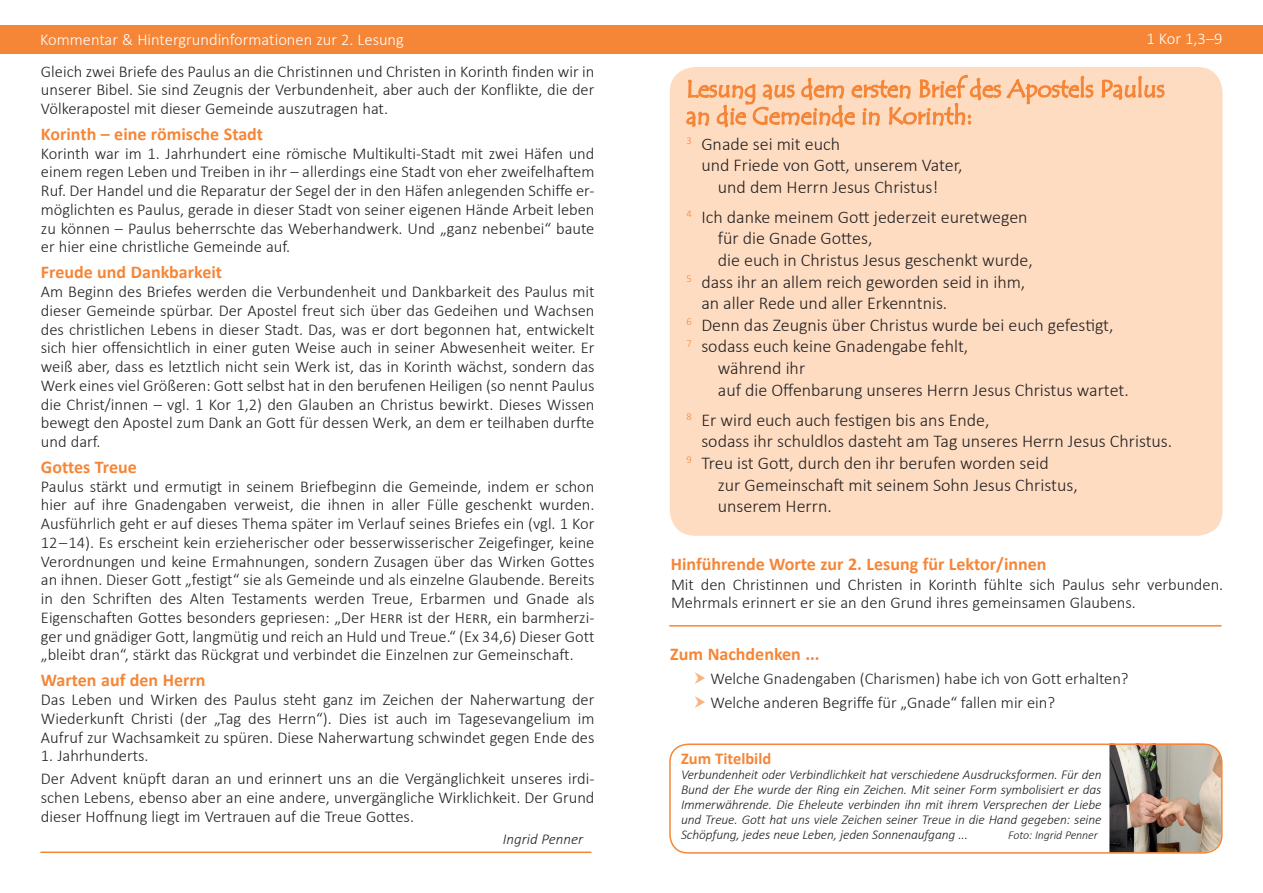
<style>
.page{position:relative;width:1263px;height:893px;background:#fff}
.page>*{position:absolute;margin:0;border:0;box-sizing:border-box;transform-origin:0 0}
.t1{font:300 18px "Calibri";color:#231f20}
.t2{font:700 18px "Calibri";color:#f58637}
.t3{font:300 16.5px/18.8px "Calibri";color:#231f20;text-align:justify}
.t4{font:300 16.5px "Calibri";color:#fff}
.t5{font:700 16.5px "Calibri";color:#f58637}
.t6{font:italic 300 15px "Calibri";color:#231f20}
.t7{font:italic 300 13.5px/15px "Calibri";letter-spacing:-.01em;color:#231f20;text-align:justify}
.t8{font:italic 300 12px "Calibri";letter-spacing:-.01em;color:#231f20}
</style>
<div class="page">
<img style="left:1109px;top:744px;width:112px;height:109px">
<div style="left:669px;top:743px;width:553px;height:111px;border:2px solid #f58637;border-radius:18px"></div>
<div style="left:0;top:26px;width:1263px;height:28px;background:#f58637"></div>
<hr style="left:40px;top:851px;width:551px;height:2px;background:#f58637">
<div style="left:670px;top:67px;width:552px;height:469px;background:#fddcc2;border-radius:26px"></div>
<svg style="left:1101px;top:75px;width:64px;height:25px"></svg>
<svg style="left:686px;top:67px;width:408px;height:61px"></svg>
<hr style="left:669px;top:625px;width:552px;height:2px;background:#f58637">
<p class="t4" style="left:40px;top:29px;width:365px">Kommentar &amp; Hintergrundinformationen zur 2. Lesung</p>
<p class="t3" style="left:41px;top:62px;width:555px">Gleich zwei Briefe des Paulus an die Christinnen und Christen in Korinth finden wir in unserer Bibel. Sie sind Zeugnis der Verbundenheit, aber auch der Konflikte, die der Völkerapostel mit dieser Gemeinde auszutragen hat.</p>
<p class="t2" style="left:41px;top:121px;width:224px">Korinth – eine römische Stadt</p>
<p class="t3" style="left:41px;top:144px;width:555px">Korinth war im 1. Jahrhundert eine römische Multikulti-Stadt mit zwei Häfen und einem regen Leben und Treiben in ihr – allerdings eine Stadt von eher zweifelhaftem Ruf. Der Handel und die Reparatur der Segel der in den Häfen anlegenden Schiffe er&shy;möglichten es Paulus, gerade in dieser Stadt von seiner eigenen Hände Arbeit leben zu können – Paulus beherrschte das Weberhandwerk. Und „ganz nebenbei“ baute er hier eine christliche Gemeinde auf.</p>
<p class="t2" style="left:41px;top:260px;width:183px">Freude und Dankbarkeit</p>
<p class="t3" style="left:41px;top:282px;width:555px">Am Beginn des Briefes werden die Verbundenheit und Dankbarkeit des Paulus mit dieser Gemeinde spürbar. Der Apostel freut sich über das Gedeihen und Wachsen des christlichen Lebens in dieser Stadt. Das, was er dort begonnen hat, entwickelt sich hier offensichtlich in einer guten Weise auch in seiner Abwesenheit weiter. Er weiß aber, dass es letztlich nicht sein Werk ist, das in Korinth wächst, sondern das Werk eines viel Größeren: Gott selbst hat in den berufenen Heiligen (so nennt Paulus die Christ/innen – vgl. 1 Kor 1,2) den Glauben an Christus bewirkt. Dieses Wissen bewegt den Apostel zum Dank an Gott für dessen Werk, an dem er teilhaben durfte und darf.</p>
<p class="t2" style="left:41px;top:454px;width:97px">Gottes Treue</p>
<p class="t3" style="left:41px;top:477px;width:555px">Paulus stärkt und ermutigt in seinem Briefbeginn die Gemeinde, indem er schon hier auf ihre Gnadengaben verweist, die ihnen in aller Fülle geschenkt wurden.<br>Ausführlich geht er auf dieses Thema später im Verlauf seines Briefes ein (vgl. 1 Kor 12 – 14). Es erscheint kein erzieherischer oder besserwisserischer Zeigefinger, keine Verordnungen und keine Ermahnungen, sondern Zusagen über das Wirken Gottes an ihnen. Dieser Gott „festigt“ sie als Gemeinde und als einzelne Glaubende. Bereits in den Schriften des Alten Testaments werden Treue, Erbarmen und Gnade als Eigenschaften Gottes besonders gepriesen: „Der Herr ist der Herr, ein barmherzi&shy;ger und gnädiger Gott, langmütig und reich an Huld und Treue.“ (Ex 34,6) Dieser Gott „bleibt dran“, stärkt das Rückgrat und verbindet die Einzelnen zur Gemeinschaft.</p>
<p class="t2" style="left:41px;top:668px;width:166px">Warten auf den Herrn</p>
<p class="t3" style="left:41px;top:690px;width:555px">Das Leben und Wirken des Paulus steht ganz im Zeichen der Naherwartung der Wiederkunft Christi (der „Tag des Herrn“). Dies ist auch im Tagesevangelium im Aufruf zur Wachsamkeit zu spüren. Diese Naherwartung schwindet gegen Ende des</p>
<p class="t3" style="left:41px;top:744px;width:555px;line-height:23px">1. Jahrhunderts.<br>Der Advent knüpft daran an und erinnert uns an die Vergänglichkeit unseres irdi-</p>
<p class="t3" style="left:41px;top:788px;width:555px">schen Lebens, ebenso aber an eine andere, unvergängliche Wirklichkeit. Der Grund dieser Hoffnung liegt im Vertrauen auf die Treue Gottes.</p>
<p class="t6" style="left:503px;top:830px;width:82px">Ingrid Penner</p>
<p class="t4" style="left:1146px;top:29px;width:78px">1 Kor 1,3–9</p>
<p class="t1" style="left:686px;top:132px;width:155px"><sup>3</sup> Gnade sei mit euch</p>
<p class="t1" style="left:701px;top:154px;width:263px">und Friede von Gott, unserem Vater,</p>
<p class="t1" style="left:718px;top:176px;width:222px">und dem Herrn Jesus Christus!</p>
<p class="t1" style="left:686px;top:206px;width:343px"><sup>4</sup> Ich danke meinem Gott jederzeit euretwegen</p>
<p class="t1" style="left:718px;top:227px;width:156px">für die Gnade Gottes,</p>
<p class="t1" style="left:718px;top:249px;width:316px">die euch in Christus Jesus geschenkt wurde,</p>
<p class="t1" style="left:686px;top:271px;width:340px"><sup>5</sup> dass ihr an allem reich geworden seid in ihm,</p>
<p class="t1" style="left:701px;top:292px;width:248px">an aller Rede und aller Erkenntnis.</p>
<p class="t1" style="left:686px;top:314px;width:429px"><sup>6</sup> Denn das Zeugnis über Christus wurde bei euch gefestigt,</p>
<p class="t1" style="left:686px;top:335px;width:283px"><sup>7</sup> sodass euch keine Gnadengabe fehlt,</p>
<p class="t1" style="left:718px;top:357px;width:89px">während ihr</p>
<p class="t1" style="left:718px;top:379px;width:412px">auf die Offenbarung unseres Herrn Jesus Christus wartet.</p>
<p class="t1" style="left:686px;top:409px;width:305px"><sup>8</sup> Er wird euch auch festigen bis ans Ende,</p>
<p class="t1" style="left:701px;top:430px;width:472px">sodass ihr schuldlos dasteht am Tag unseres Herrn Jesus Christus.</p>
<p class="t1" style="left:686px;top:452px;width:364px"><sup>9</sup> Treu ist Gott, durch den ihr berufen worden seid</p>
<p class="t1" style="left:718px;top:473px;width:361px">zur Gemeinschaft mit seinem Sohn Jesus Christus,</p>
<p class="t1" style="left:718px;top:495px;width:115px">unserem Herrn.</p>
<p class="t2" style="left:671px;top:551px;width:377px">Hinführende Worte zur 2. Lesung für Lektor/innen</p>
<p class="t3" style="left:671px;top:575px;width:554px">Mit den Christinnen und Christen in Korinth fühlte sich Paulus sehr verbunden.<br>Mehrmals erinnert er sie an den Grund ihres gemeinsamen Glaubens.</p>
<p class="t2" style="left:670px;top:641px;width:151px">Zum Nachdenken ...</p>
<p class="t3" style="left:710px;top:666px;width:420px;line-height:24px">Welche Gnadengaben (Charismen) habe ich von Gott erhalten?<br>Welche anderen Begriffe für „Gnade“ fallen mir ein?</p>
<p class="t5" style="left:681px;top:747px;width:92px">Zum Titelbild</p>
<p class="t7" style="left:681px;top:767px;width:422px">Verbundenheit oder Verbindlichkeit hat verschiedene Ausdrucksformen. Für den Bund der Ehe wurde der Ring ein Zeichen. Mit seiner Form symbolisiert er das Immerwährende. Die Eheleute verbinden ihn mit ihrem Versprechen der Liebe und Treue. Gott hat uns viele Zeichen seiner Treue in die Hand gegeben: seine Schöpfung, jedes neue Leben, jeden Sonnenaufgang ...</p>
<p class="t8" style="left:1008px;top:828px;width:91px">Foto: Ingrid Penner</p>
</div>
